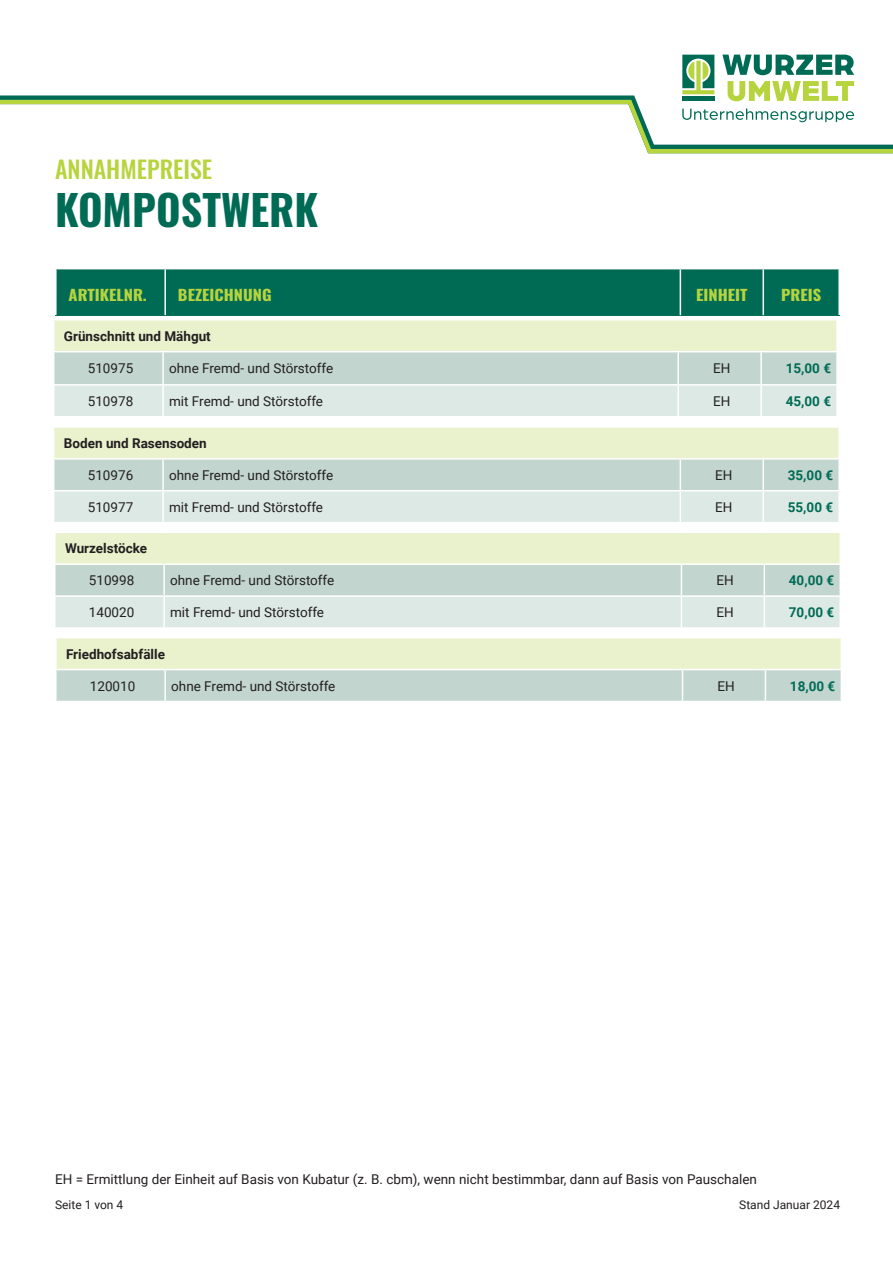
<style>
.page{position:relative;width:893px;height:1263px;background:#fff}
.page>*{position:absolute;margin:0;border:0;box-sizing:border-box;transform-origin:0 0}
.t1{font:700 42px "Oswald";color:#006b55}
.t2{font:500 24px "Oswald";color:#b6d43d}
.t3{font:700 15px "Oswald";color:#b6d43d;scale:1.1 1}
.t4{font:13.5px "Roboto";color:#231f20}
.t5{font:700 13.5px "Roboto";color:#231f20}
.t6{font:700 13.5px "Roboto";color:#006b55}
.t7{font:12px "Roboto";color:#231f20}
</style>
<div class="page">
<svg style="left:682px;top:54px;width:173px;height:37px"></svg>
<svg style="left:0;top:91px;width:848px;height:7px"></svg>
<svg style="left:0;top:98px;width:893px;height:56px"></svg>
<div style="left:57px;top:269px;width:781px;height:46px;background:#006b55"></div>
<hr style="left:164px;top:269px;width:2px;height:46px;background:#fff">
<hr style="left:680px;top:269px;width:1px;height:46px;background:#fff">
<hr style="left:762px;top:269px;width:2px;height:46px;background:#fff">
<hr style="left:55px;top:315px;width:110px;height:1px;background:#006b55">
<hr style="left:165px;top:315px;width:515px;height:1px;background:#006b55">
<hr style="left:680px;top:315px;width:83px;height:1px;background:#006b55">
<hr style="left:763px;top:315px;width:77px;height:1px;background:#006b55">
<div style="left:56px;top:638px;width:785px;height:31px;background:#e9f2cd"></div>
<div style="left:57px;top:670px;width:784px;height:31px;background:#c2d5cf"></div>
<hr style="left:55px;top:638px;width:2px;height:31px;background:#fff">
<hr style="left:164px;top:670px;width:2px;height:31px;background:#fff">
<hr style="left:682px;top:670px;width:1px;height:31px;background:#fff">
<hr style="left:765px;top:670px;width:1px;height:31px;background:#fff">
<div style="left:54px;top:320px;width:783px;height:32px;background:#e9f2cd"></div>
<svg style="left:54px;top:352px;width:782px;height:64px;background:#cfdfda"></svg>
<hr style="left:836px;top:320px;width:2px;height:31px;background:#fff">
<hr style="left:53px;top:351px;width:110px;height:1px;background:#fff">
<hr style="left:163px;top:351px;width:515px;height:1px;background:#fff">
<hr style="left:162px;top:352px;width:2px;height:32px;background:#fff">
<hr style="left:678px;top:351px;width:83px;height:1px;background:#fff">
<hr style="left:677px;top:352px;width:2px;height:32px;background:#fff">
<hr style="left:761px;top:351px;width:77px;height:1px;background:#fff">
<hr style="left:760px;top:352px;width:2px;height:32px;background:#fff">
<hr style="left:53px;top:384px;width:110px;height:2px;background:#fff">
<hr style="left:163px;top:384px;width:515px;height:2px;background:#fff">
<hr style="left:162px;top:386px;width:2px;height:30px;background:#fff">
<hr style="left:678px;top:384px;width:83px;height:2px;background:#fff">
<hr style="left:677px;top:386px;width:2px;height:30px;background:#fff">
<hr style="left:761px;top:384px;width:77px;height:2px;background:#fff">
<hr style="left:760px;top:386px;width:2px;height:30px;background:#fff">
<div style="left:54px;top:427px;width:785px;height:32px;background:#e9f2cd"></div>
<svg style="left:54px;top:460px;width:784px;height:62px;background:#d0dfda"></svg>
<hr style="left:53px;top:426px;width:110px;height:2px;background:#fff">
<hr style="left:163px;top:426px;width:517px;height:2px;background:#fff">
<hr style="left:680px;top:426px;width:83px;height:2px;background:#fff">
<hr style="left:763px;top:426px;width:77px;height:2px;background:#fff">
<hr style="left:838px;top:428px;width:2px;height:30px;background:#fff">
<hr style="left:53px;top:458px;width:110px;height:2px;background:#fff">
<hr style="left:163px;top:458px;width:517px;height:2px;background:#fff">
<hr style="left:162px;top:460px;width:2px;height:30px;background:#fff">
<hr style="left:680px;top:458px;width:83px;height:2px;background:#fff">
<hr style="left:680px;top:460px;width:1px;height:30px;background:#fff">
<hr style="left:763px;top:458px;width:77px;height:2px;background:#fff">
<hr style="left:762px;top:460px;width:2px;height:30px;background:#fff">
<hr style="left:53px;top:490px;width:110px;height:1px;background:#fff">
<hr style="left:163px;top:490px;width:517px;height:1px;background:#fff">
<hr style="left:162px;top:491px;width:2px;height:31px;background:#fff">
<hr style="left:680px;top:490px;width:83px;height:1px;background:#fff">
<hr style="left:680px;top:491px;width:1px;height:31px;background:#fff">
<hr style="left:763px;top:490px;width:77px;height:1px;background:#fff">
<hr style="left:762px;top:491px;width:2px;height:31px;background:#fff">
<div style="left:55px;top:532px;width:785px;height:32px;background:#e9f2cd"></div>
<svg style="left:56px;top:565px;width:783px;height:62px;background:#cfdfda"></svg>
<hr style="left:54px;top:531px;width:110px;height:2px;background:#fff">
<hr style="left:54px;top:533px;width:2px;height:30px;background:#fff">
<hr style="left:164px;top:531px;width:517px;height:2px;background:#fff">
<hr style="left:681px;top:531px;width:83px;height:2px;background:#fff">
<hr style="left:764px;top:531px;width:77px;height:2px;background:#fff">
<hr style="left:839px;top:533px;width:2px;height:30px;background:#fff">
<hr style="left:54px;top:563px;width:110px;height:2px;background:#fff">
<hr style="left:164px;top:563px;width:517px;height:2px;background:#fff">
<hr style="left:163px;top:565px;width:2px;height:30px;background:#fff">
<hr style="left:681px;top:563px;width:83px;height:2px;background:#fff">
<hr style="left:681px;top:565px;width:1px;height:30px;background:#fff">
<hr style="left:764px;top:563px;width:77px;height:2px;background:#fff">
<hr style="left:764px;top:565px;width:1px;height:30px;background:#fff">
<hr style="left:54px;top:595px;width:110px;height:2px;background:#fff">
<hr style="left:164px;top:595px;width:517px;height:2px;background:#fff">
<hr style="left:163px;top:597px;width:2px;height:30px;background:#fff">
<hr style="left:681px;top:595px;width:83px;height:2px;background:#fff">
<hr style="left:681px;top:597px;width:1px;height:30px;background:#fff">
<hr style="left:764px;top:595px;width:77px;height:2px;background:#fff">
<hr style="left:764px;top:597px;width:1px;height:30px;background:#fff">
<h2 class="t2" style="left:55px;top:157px;width:159px">ANNAHMEPREISE</h2>
<h1 class="t1" style="left:55px;top:188px;width:265px">KOMPOSTWERK</h1>
<p class="t3" style="left:69px;top:287px;width:73px">ARTIKELNR.</p>
<p class="t3" style="left:178px;top:287px;width:87px">BEZEICHNUNG</p>
<p class="t3" style="left:696px;top:287px;width:48px">EINHEIT</p>
<p class="t3" style="left:781px;top:287px;width:38px">PREIS</p>
<p class="t5" style="left:64px;top:326px;width:148px">Grünschnitt und Mähgut</p>
<p class="t4" style="left:88px;top:359px;width:47px">510975</p>
<p class="t4" style="left:169px;top:359px;width:166px">ohne Fremd- und Störstoffe</p>
<p class="t4" style="left:713px;top:359px;width:19px">EH</p>
<p class="t6" style="left:786px;top:359px;width:47px">15,00 €</p>
<p class="t4" style="left:88px;top:392px;width:47px">510978</p>
<p class="t4" style="left:169px;top:392px;width:155px">mit Fremd- und Störstoffe</p>
<p class="t4" style="left:713px;top:392px;width:19px">EH</p>
<p class="t6" style="left:786px;top:392px;width:47px">45,00 €</p>
<p class="t5" style="left:64px;top:434px;width:144px">Boden und Rasensoden</p>
<p class="t4" style="left:88px;top:466px;width:47px">510976</p>
<p class="t4" style="left:169px;top:466px;width:166px">ohne Fremd- und Störstoffe</p>
<p class="t4" style="left:715px;top:466px;width:19px">EH</p>
<p class="t6" style="left:788px;top:466px;width:47px">35,00 €</p>
<p class="t4" style="left:88px;top:497px;width:47px">510977</p>
<p class="t4" style="left:169px;top:497px;width:155px">mit Fremd- und Störstoffe</p>
<p class="t4" style="left:715px;top:497px;width:19px">EH</p>
<p class="t6" style="left:788px;top:497px;width:47px">55,00 €</p>
<p class="t5" style="left:65px;top:539px;width:84px">Wurzelstöcke</p>
<p class="t4" style="left:89px;top:571px;width:47px">510998</p>
<p class="t4" style="left:170px;top:571px;width:166px">ohne Fremd- und Störstoffe</p>
<p class="t4" style="left:716px;top:571px;width:19px">EH</p>
<p class="t6" style="left:789px;top:571px;width:47px">40,00 €</p>
<p class="t4" style="left:89px;top:603px;width:47px">140020</p>
<p class="t4" style="left:170px;top:603px;width:155px">mit Fremd- und Störstoffe</p>
<p class="t4" style="left:716px;top:603px;width:19px">EH</p>
<p class="t6" style="left:789px;top:603px;width:47px">70,00 €</p>
<p class="t5" style="left:66px;top:644px;width:100px">Friedhofsabfälle</p>
<p class="t4" style="left:90px;top:676px;width:47px">120010</p>
<p class="t4" style="left:171px;top:676px;width:166px">ohne Fremd- und Störstoffe</p>
<p class="t4" style="left:717px;top:676px;width:19px">EH</p>
<p class="t6" style="left:790px;top:676px;width:47px">18,00 €</p>
<p class="t4" style="left:55px;top:1169px;width:703px">EH = Ermittlung der Einheit auf Basis von Kubatur (z. B. cbm), wenn nicht bestimmbar, dann auf Basis von Pauschalen</p>
<p class="t7" style="left:55px;top:1196px;width:70px">Seite 1 von 4</p>
<p class="t7" style="left:739px;top:1196px;width:102px">Stand Januar 2024</p>
</div>
